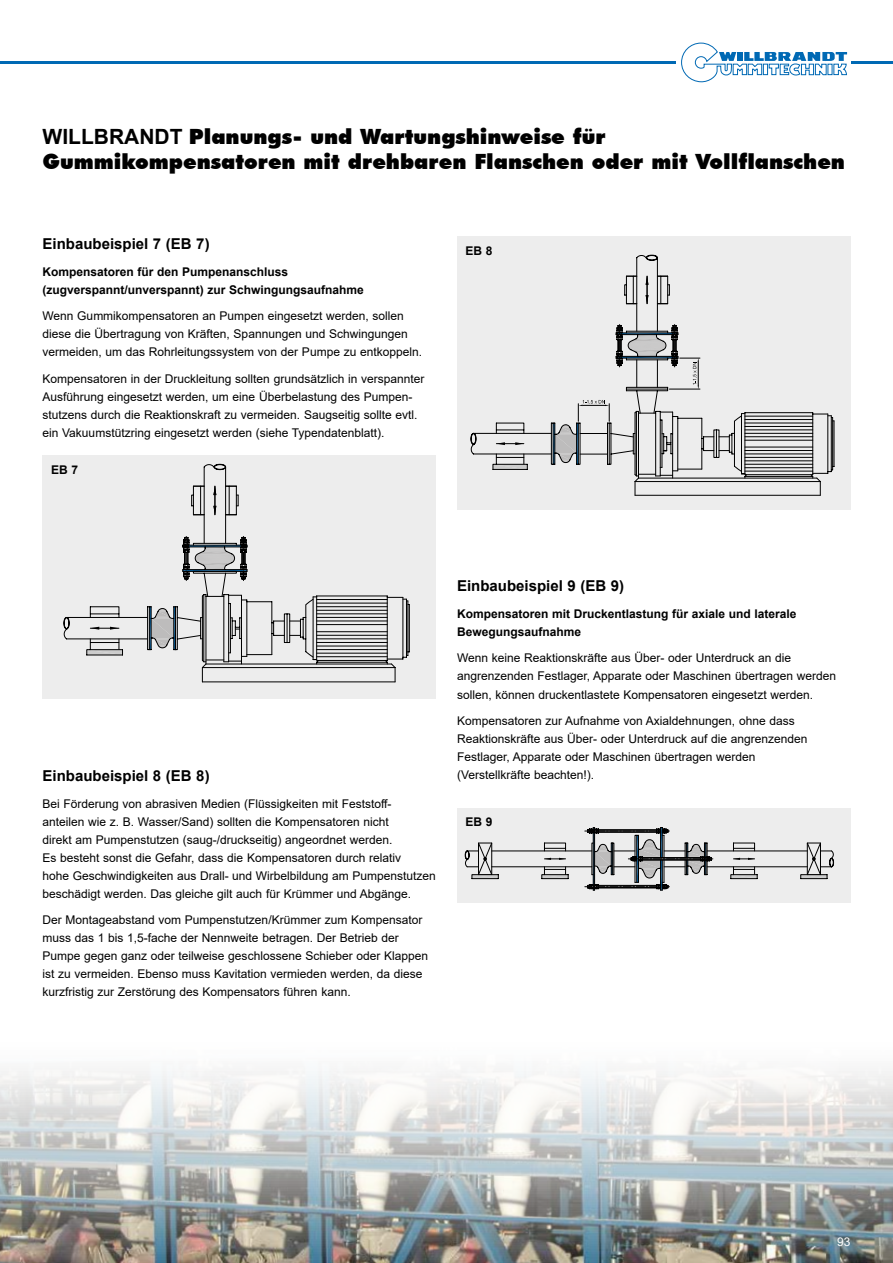
<style>
.page{position:relative;width:893px;height:1263px;background:#fff}
.page>*{position:absolute;margin:0;border:0;box-sizing:border-box;transform-origin:0 0}
.t1{font:900 21px/25.2px "Futura BT";color:#000}
.t2{font:700 15px "Arial";color:#000}
.t3{font:12px/18px "Arial";color:#000}
.t4{font:700 12px/18px "Arial";color:#000}
.t5{font:12px "Arial";color:#fff}
.s1{font-family:"Arial";font-weight:700}
</style>
<div class="page">
<hr style="left:0;top:62px;width:893px;height:2px;background:#0069b4">
<div style="left:676px;top:40px;width:174px;height:47px;background:#fff"></div>
<svg style="left:681px;top:42px;width:166px;height:41px"></svg>
<img style="left:0;top:844px;width:893px;height:419px">
<div style="left:43px;top:455px;width:393px;height:243px;background:#ededed"></div>
<svg style="left:63px;top:464px;width:347px;height:218px"></svg>
<svg style="left:182px;top:536px;width:65px;height:45px"></svg>
<div style="left:457px;top:237px;width:393px;height:273px;background:#ededed"></div>
<svg style="left:470px;top:255px;width:206px;height:215px"></svg>
<svg style="left:551px;top:400px;width:59px;height:65px"></svg>
<svg style="left:616px;top:325px;width:218px;height:171px"></svg>
<div style="left:457px;top:809px;width:393px;height:94px;background:#ededed"></div>
<svg style="left:465px;top:827px;width:369px;height:63px"></svg>
<h1 class="t1" style="left:43px;top:123px;width:804px"><span class="s1">WILLBRANDT</span> Planungs- und Wartungshinweise für<br>Gummikompensatoren mit drehbaren Flanschen oder mit Vollflanschen</h1>
<p class="t2" style="left:43px;top:233px;width:169px">Einbaubeispiel 7 (EB 7)</p>
<p class="t4" style="left:43px;top:262px;width:323px">Kompensatoren für den Pumpenanschluss (zugverspannt/unverspannt) zur Schwingungsaufnahme</p>
<p class="t3" style="left:43px;top:307px;width:381px">Wenn Gummikompensatoren an Pumpen eingesetzt werden, sollen diese die Übertragung von Kräften, Spannungen und Schwingungen vermeiden, um das Rohrleitungssystem von der Pumpe zu entkoppeln.</p>
<p class="t3" style="left:43px;top:369px;width:383px">Kompensatoren in der Druckleitung sollten grundsätzlich in verspannter Ausführung eingesetzt werden, um eine Überbelastung des Pumpen&shy;stutzens durch die Reaktionskraft zu vermeiden. Saugseitig sollte evtl. ein Vakuumstützring eingesetzt werden (siehe Typendatenblatt).</p>
<p class="t4" style="left:51px;top:460px;width:29px">EB 7</p>
<p class="t4" style="left:466px;top:242px;width:29px">EB 8</p>
<p class="t2" style="left:43px;top:765px;width:169px">Einbaubeispiel 8 (EB 8)</p>
<p class="t3" style="left:43px;top:794px;width:395px">Bei Förderung von abrasiven Medien (Flüssigkeiten mit Feststoff&shy;anteilen wie z. B. Wasser/Sand) sollten die Kompensatoren nicht<br>direkt am Pumpenstutzen (saug-/druckseitig) angeordnet werden.<br>Es besteht sonst die Gefahr, dass die Kompensatoren durch relativ<br>hohe Geschwindigkeiten aus Drall- und Wirbelbildung am Pumpenstutzen beschädigt werden. Das gleiche gilt auch für Krümmer und Abgänge.</p>
<p class="t3" style="left:43px;top:911px;width:387px">Der Montageabstand vom Pumpenstutzen/Krümmer zum Kompensator muss das 1 bis 1,5-fache der Nennweite betragen. Der Betrieb der Pumpe gegen ganz oder teilweise geschlossene Schieber oder Klappen ist zu vermeiden. Ebenso muss Kavitation vermieden werden, da diese kurzfristig zur Zerstörung des Kompensators führen kann.</p>
<p class="t2" style="left:457px;top:576px;width:169px">Einbaubeispiel 9 (EB 9)</p>
<p class="t4" style="left:457px;top:605px;width:341px">Kompensatoren mit Druckentlastung für axiale und laterale<br>Bewegungsaufnahme</p>
<p class="t3" style="left:457px;top:649px;width:380px">Wenn keine Reaktionskräfte aus Über- oder Unterdruck an die angrenzenden Festlager, Apparate oder Maschinen übertragen werden sollen, können druckentlastete Kompensatoren eingesetzt werden.</p>
<p class="t3" style="left:457px;top:712px;width:352px">Kompensatoren zur Aufnahme von Axialdehnungen, ohne dass Reaktionskräfte aus Über- oder Unterdruck auf die angrenzenden Festlager, Apparate oder Maschinen übertragen werden (Verstellkräfte beachten!).</p>
<p class="t4" style="left:466px;top:813px;width:29px">EB 9</p>
<p class="t5" style="left:837px;top:1233px;width:15px">93</p>
</div>
